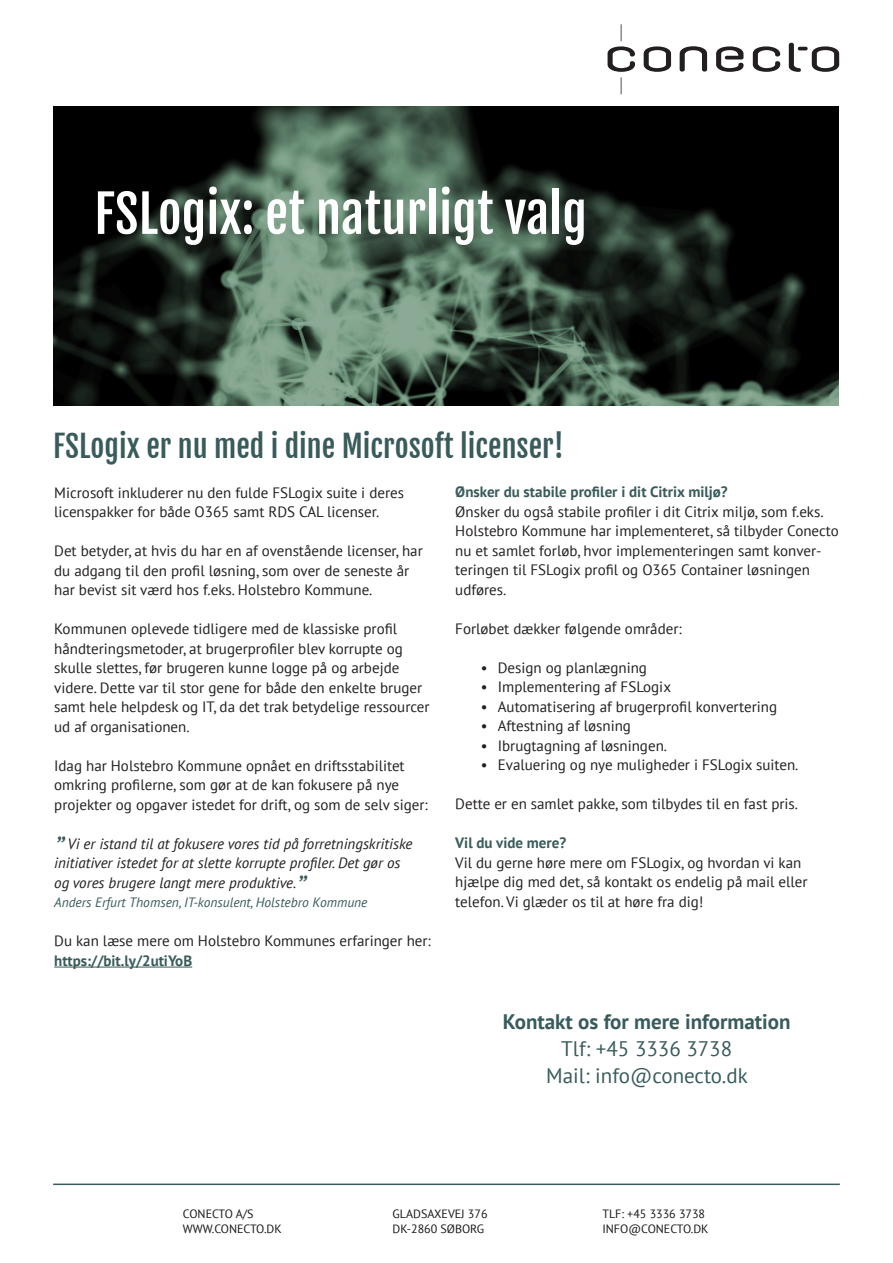
<style>
.page{position:relative;width:893px;height:1263px;background:#fff}
.page>*{position:absolute;margin:0;border:0;box-sizing:border-box;transform-origin:0 0}
.H2_overskrift_sort{font:51px "Fjalla One";color:#fff}
.H3_overskrift_grøn{font:30px "Fjalla One";color:#395b5b}
.Boks_fremhævet{font:21px "PT Sans";color:#395b5b}
.Boks_fremhævet-2{font:700 21px "PT Sans";color:#395b5b}
.P3_PT_sans{font:15px/19.5px "PT Sans";color:#231f20}
.P3_PT_sans-2{font:italic 15px/19.5px "PT Sans";color:#231f20}
.P3_PT_sans_grøn_over{font:700 15px "PT Sans";color:#395b5b}
.P3_PT_sans_citat_per{font:italic 13.5px "PT Sans";color:#395b5b}
.footer_2{font:12px "PT Sans";color:#171717}
.s1{font-size:30px;color:#395b5b}
</style>
<div class="page">
<hr style="left:53px;top:1183px;width:787px;height:2px;background:#395b5b">
<svg style="left:644px;top:46px;width:27px;height:26px"></svg>
<svg style="left:716px;top:46px;width:27px;height:26px"></svg>
<svg style="left:753px;top:46px;width:27px;height:26px"></svg>
<svg style="left:789px;top:43px;width:50px;height:29px"></svg>
<svg style="left:680px;top:46px;width:27px;height:26px"></svg>
<svg style="left:608px;top:24px;width:27px;height:70px"></svg>
<img style="left:53px;top:106px;width:785px;height:299px">
<hr style="left:54px;top:967px;width:138px;height:1px;background:#395b5b">
<p class="H2_overskrift_sort" style="left:94px;top:182px;width:494px">FSLogix: et naturligt valg</p>
<p class="H3_overskrift_grøn" style="left:53px;top:428px;width:512px">FSLogix er nu med i dine Microsoft licenser!</p>
<p class="P3_PT_sans" style="left:54px;top:482px;width:351px">Microsoft inkluderer nu den fulde FSLogix suite i deres licenspakker for både O365 samt RDS CAL licenser.</p>
<p class="P3_PT_sans" style="left:54px;top:541px;width:370px">Det betyder, at hvis du har en af ovenstående licenser, har du adgang til den profil løsning, som over de seneste år har bevist sit værd hos f.eks. Holstebro Kommune.</p>
<p class="P3_PT_sans" style="left:54px;top:619px;width:377px">Kommunen oplevede tidligere med de klassiske profil håndteringsmetoder, at brugerprofiler blev korrupte og skulle slettes, før brugeren kunne logge på og arbejde videre. Dette var til stor gene for både den enkelte bruger samt hele helpdesk og IT, da det trak betydelige ressourcer ud af organisationen.</p>
<p class="P3_PT_sans" style="left:54px;top:755px;width:375px">Idag har Holstebro Kommune opnået en driftsstabilitet omkring profilerne, som gør at de kan fokusere på nye projekter og opgaver istedet for drift, og som de selv siger:</p>
<p class="P3_PT_sans-2" style="left:54px;top:834px;width:360px"><span class="s1">”</span> Vi er istand til at fokusere vores tid på forretningskritiske initiativer istedet for at slette korrupte profiler. Det gør os og vores brugere langt mere produktive.<span class="s1">”</span></p>
<p class="P3_PT_sans_citat_per" style="left:54px;top:894px;width:315px">Anders Erfurt Thomsen, IT-konsulent, Holstebro Kommune</p>
<p class="P3_PT_sans" style="left:54px;top:931px;width:378px">Du kan læse mere om Holstebro Kommunes erfaringer her:</p>
<p class="P3_PT_sans_grøn_over" style="left:54px;top:951px;width:139px">https://bit.ly/2utiYoB</p>
<p class="P3_PT_sans_grøn_over" style="left:455px;top:482px;width:274px">Ønsker du stabile profiler i dit Citrix miljø?</p>
<p class="P3_PT_sans" style="left:455px;top:501px;width:385px">Ønsker du også stabile profiler i dit Citrix miljø, som f.eks.<br>Holstebro Kommune har implementeret, så tilbyder Conecto nu et samlet forløb, hvor implementeringen samt konver&shy;teringen til FSLogix profil og O365 Container løsningen udføres.</p>
<p class="P3_PT_sans" style="left:455px;top:618px;width:228px">Forløbet dækker følgende områder:</p>
<p class="P3_PT_sans" style="left:481px;top:657px;width:168px">• Design og planlægning</p>
<p class="P3_PT_sans" style="left:481px;top:677px;width:192px">• Implementering af FSLogix</p>
<p class="P3_PT_sans" style="left:481px;top:696px;width:298px">• Automatisering af brugerprofil konvertering</p>
<p class="P3_PT_sans" style="left:481px;top:716px;width:152px">• Aftestning af løsning</p>
<p class="P3_PT_sans" style="left:481px;top:735px;width:188px">• Ibrugtagning af løsningen.</p>
<p class="P3_PT_sans" style="left:481px;top:755px;width:319px">• Evaluering og nye muligheder i FSLogix suiten.</p>
<p class="P3_PT_sans" style="left:455px;top:794px;width:344px">Dette er en samlet pakke, som tilbydes til en fast pris.</p>
<p class="P3_PT_sans_grøn_over" style="left:455px;top:833px;width:112px">Vil du vide mere?</p>
<p class="P3_PT_sans" style="left:455px;top:852px;width:354px">Vil du gerne høre mere om FSLogix, og hvordan vi kan hjælpe dig med det, så kontakt os endelig på mail eller telefon. Vi glæder os til at høre fra dig!</p>
<p class="Boks_fremhævet-2" style="left:503px;top:1007px;width:289px">Kontakt os for mere information</p>
<p class="Boks_fremhævet" style="left:561px;top:1035px;width:172px">Tlf: +45 3336 3738</p>
<p class="Boks_fremhævet" style="left:546px;top:1062px;width:203px">Mail: info@conecto.dk</p>
<p class="footer_2" style="left:183px;top:1206px;width:72px">CONECTO A/S</p>
<p class="footer_2" style="left:183px;top:1221px;width:100px">WWW.CONECTO.DK</p>
<p class="footer_2" style="left:393px;top:1206px;width:96px">GLADSAXEVEJ 376</p>
<p class="footer_2" style="left:393px;top:1221px;width:93px">DK-2860 SØBORG</p>
<p class="footer_2" style="left:602px;top:1206px;width:104px">TLF: +45 3336 3738</p>
<p class="footer_2" style="left:602px;top:1221px;width:108px">INFO@CONECTO.DK</p>
</div>
